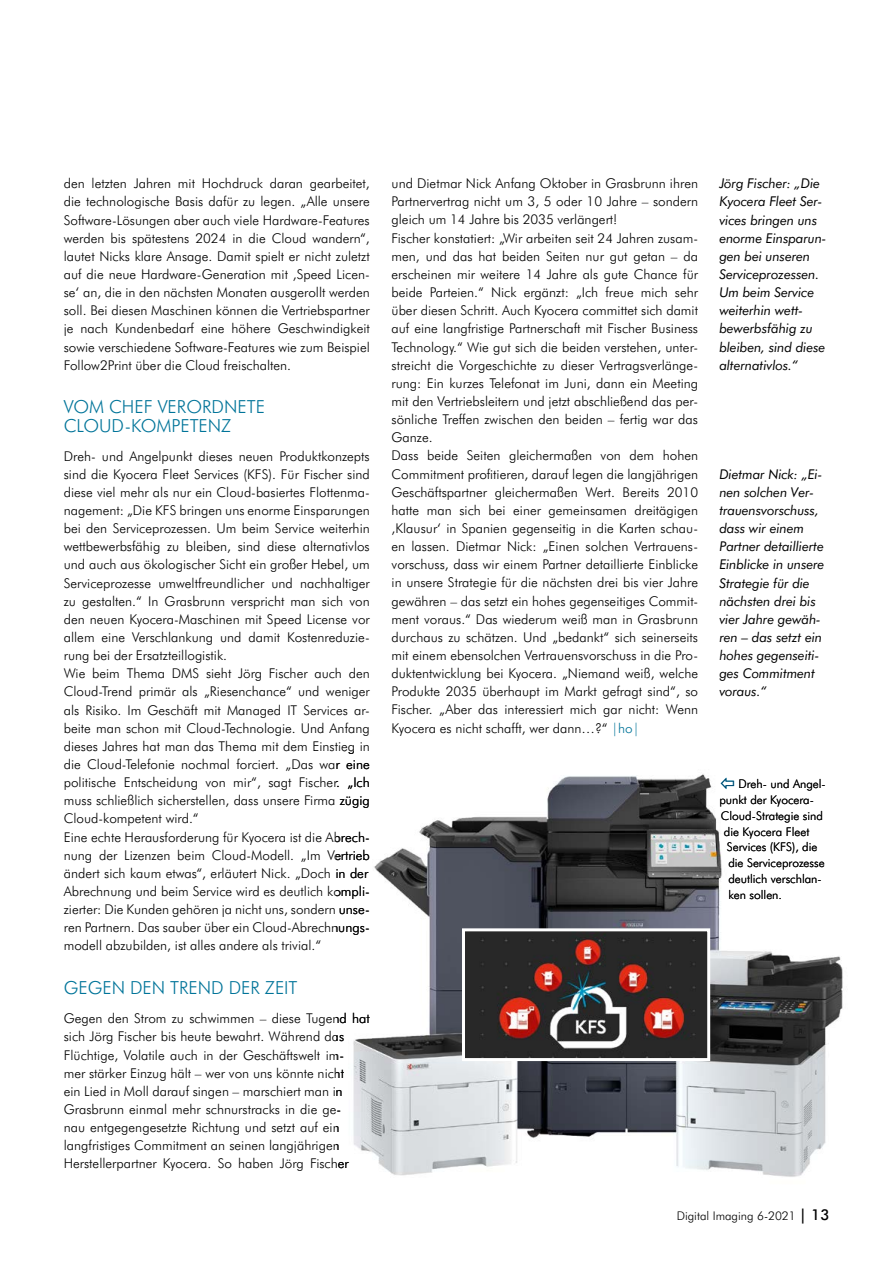
<style>
.page{position:relative;width:893px;height:1263px;background:#fff}
.page>*{position:absolute;margin:0;border:0;box-sizing:border-box;transform-origin:0 0}
.t1{font:300 18px/19.5px "Futura BT";color:#007499}
.t2{font:300 13.5px/18.1px "Futura BT";color:#000}
.t3{font:italic 13.5px/18.1px "Futura BT";letter-spacing:-.01em;color:#000}
.t4{font:300 12px "Futura BT";color:#000}
.s1{color:#007499}
.s2{font-weight:500;font-size:15px}
</style>
<div class="page">
<img style="left:353px;top:774px;width:490px;height:403px">
<img style="left:466px;top:932px;width:240px;height:125px">
<div style="left:462px;top:928px;width:248px;height:133px;border:3px solid #fff"></div>
<svg style="left:721px;top:777px;width:13px;height:12px"></svg>
<p class="t2" style="left:64px;top:174px;width:308px;text-align:justify">den letzten Jahren mit Hochdruck daran gearbeitet, die technologische Basis dafür zu legen. „Alle unsere Software-Lösungen aber auch viele Hardware-Features werden bis spätestens 2024 in die Cloud wandern“, lautet Nicks klare Ansage. Damit spielt er nicht zuletzt auf die neue Hardware-Generation mit ‚Speed Licen&shy;se‘ an, die in den nächsten Monaten ausgerollt werden soll. Bei diesen Maschinen können die Vertriebspartner je nach Kundenbedarf eine höhere Geschwindigkeit sowie verschiedene Software-Features wie zum Beispiel Follow2Print über die Cloud freischalten.</p>
<h1 class="t1" style="left:64px;top:396px;width:203px">VOM CHEF VERORDNETE<br>CLOUD-KOMPETENZ</h1>
<p class="t2" style="left:64px;top:446px;width:308px">Dreh- und Angelpunkt dieses neuen Produktkonzepts sind die Kyocera Fleet Services (KFS). Für Fischer sind diese viel mehr als nur ein Cloud-basiertes Flottenma&shy;nagement: „Die KFS bringen uns enorme Einsparungen bei den Serviceprozessen. Um beim Service weiterhin wettbewerbsfähig zu bleiben, sind diese alternativlos und auch aus ökologischer Sicht ein großer Hebel, um Serviceprozesse umweltfreundlicher und nachhaltiger zu gestalten.“ In Grasbrunn verspricht man sich von den neuen Kyocera-Maschinen mit Speed License vor allem eine Verschlankung und damit Kostenreduzie&shy;rung bei der Ersatzteillogistik.<br>Wie beim Thema DMS sieht Jörg Fischer auch den Cloud-Trend primär als „Riesenchance“ und weniger als Risiko. Im Geschäft mit Managed IT Services ar&shy;beite man schon mit Cloud-Technologie. Und Anfang dieses Jahres hat man das Thema mit dem Einstieg in die Cloud-Telefonie nochmal forciert. „Das war eine politische Entscheidung von mir“, sagt Fischer. „Ich muss schließlich sicherstellen, dass unsere Firma zügig Cloud-kompetent wird.“<br>Eine echte Herausforderung für Kyocera ist die Abrech&shy;nung der Lizenzen beim Cloud-Modell. „Im Vertrieb ändert sich kaum etwas“, erläutert Nick. „Doch in der Abrechnung und beim Service wird es deutlich kompli&shy;zierter: Die Kunden gehören ja nicht uns, sondern unse&shy;ren Partnern. Das sauber über ein Cloud-Abrechnungs&shy;modell abzubilden, ist alles andere als trivial.“</p>
<h1 class="t1" style="left:64px;top:977px;width:235px">GEGEN DEN TREND DER ZEIT</h1>
<p class="t2" style="left:64px;top:1009px;width:307px">Gegen den Strom zu schwimmen – diese Tugend hat sich Jörg Fischer bis heute bewahrt. Während das Flüchtige, Volatile auch in der Geschäftswelt im-<br>mer stärker Einzug hält – wer von uns könnte nicht<br>ein Lied in Moll darauf singen – marschiert man in Grasbrunn einmal mehr schnurstracks in die ge-<br>nau entgegengesetzte Richtung und setzt auf ein langfristiges Commitment an seinen langjährigen Herstellerpartner Kyocera. So haben Jörg Fischer</p>
<p class="t2" style="left:392px;top:174px;width:308px">und Dietmar Nick Anfang Oktober in Grasbrunn ihren Partnervertrag nicht um 3, 5 oder 10 Jahre – sondern gleich um 14 Jahre bis 2035 verlängert!<br>Fischer konstatiert: „Wir arbeiten seit 24 Jahren zusam&shy;men, und das hat beiden Seiten nur gut getan – da erscheinen mir weitere 14 Jahre als gute Chance für beide Parteien.“ Nick ergänzt: „Ich freue mich sehr über diesen Schritt. Auch Kyocera committet sich damit auf eine langfristige Partnerschaft mit Fischer Business Technology.“ Wie gut sich die beiden verstehen, unter&shy;streicht die Vorgeschichte zu dieser Vertragsverlänge&shy;rung: Ein kurzes Telefonat im Juni, dann ein Meeting mit den Vertriebsleitern und jetzt abschließend das per&shy;sönliche Treffen zwischen den beiden – fertig war das Ganze.<br>Dass beide Seiten gleichermaßen von dem hohen Commitment profitieren, darauf legen die langjährigen Geschäftspartner gleichermaßen Wert. Bereits 2010 hatte man sich bei einer gemeinsamen dreitägigen ‚Klausur‘ in Spanien gegenseitig in die Karten schau&shy;en lassen. Dietmar Nick: „Einen solchen Vertrauens&shy;vorschuss, dass wir einem Partner detaillierte Einblicke in unsere Strategie für die nächsten drei bis vier Jahre gewähren – das setzt ein hohes gegenseitiges Commit&shy;ment voraus.“ Das wiederum weiß man in Grasbrunn durchaus zu schätzen. Und „bedankt“ sich seinerseits mit einem ebensolchen Vertrauensvorschuss in die Pro&shy;duktentwicklung bei Kyocera. „Niemand weiß, welche Produkte 2035 überhaupt im Markt gefragt sind“, so Fischer. „Aber das interessiert mich gar nicht: Wenn Kyocera es nicht schafft, wer dann…?“ <span class="s1">|ho|</span></p>
<p class="t3" style="left:719px;top:174px;width:108px">Jörg Fischer: „Die<br>Kyocera Fleet Ser&shy;vices bringen uns enorme Einsparun&shy;gen bei unseren<br>Serviceprozessen.<br>Um beim Service weiterhin wett&shy;bewerbsfähig zu bleiben, sind diese alternativlos.“</p>
<p class="t3" style="left:719px;top:465px;width:107px">Dietmar Nick: „Ei&shy;nen solchen Ver&shy;trauensvorschuss, dass wir einem<br>Partner detaillierte<br>Einblicke in unsere<br>Strategie für die nächsten drei bis vier Jahre gewäh&shy;ren – das setzt ein hohes gegenseiti&shy;ges Commitment voraus.“</p>
<p class="t4" style="left:738px;top:777px;width:89px">Dreh- und Angel-</p>
<p class="t4" style="left:719px;top:792px;width:96px">punkt der Kyocera-</p>
<p class="t4" style="left:721px;top:808px;width:104px">Cloud-Strategie sind</p>
<p class="t4" style="left:724px;top:824px;width:87px">die Kyocera Fleet</p>
<p class="t4" style="left:727px;top:840px;width:92px">Services (KFS), die</p>
<p class="t4" style="left:728px;top:855px;width:98px">die Serviceprozesse</p>
<p class="t4" style="left:728px;top:871px;width:95px">deutlich verschlan-</p>
<p class="t4" style="left:728px;top:887px;width:55px">ken sollen.</p>
<p class="t4" style="left:677px;top:1208px;width:154px">Digital Imaging 6-2021 <span class="s2">| 13</span></p>
</div>
